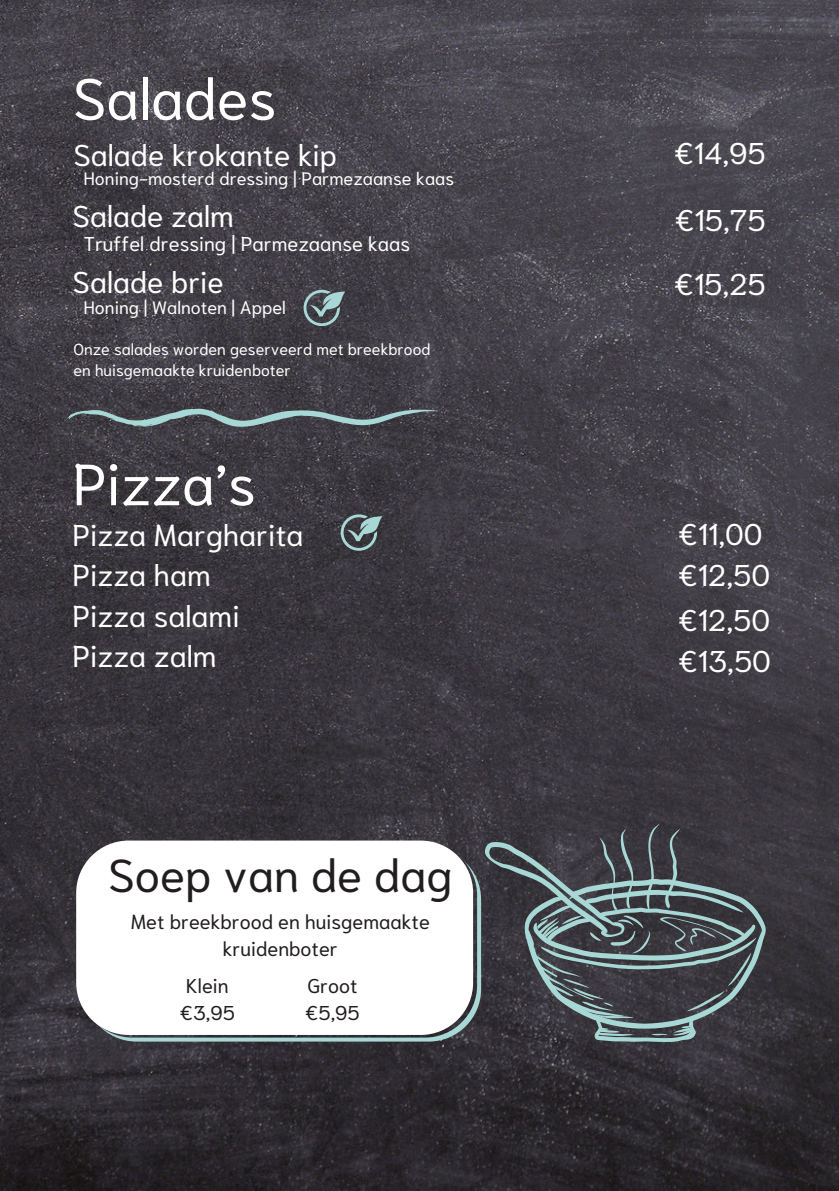
<style>
.page{position:relative;width:839px;height:1191px;background:#fff}
.page>*{position:absolute;margin:0;border:0;box-sizing:border-box;transform-origin:0 0}
.t1{font:58px "Niramit";color:#fff}
.t2{font:46px "Niramit";color:#211d1f}
.t3{font:30px "Niramit";color:#fff}
.t4{font:20px/27px "Niramit";color:#211d1f;text-align:center}
.t5{font:20px "Niramit";color:#fff}
.t6{font:18px "Niramit";color:#fff}
.t7{font:16px "Niramit";color:#fff}
</style>
<div class="page">
<img style="left:0;top:0;width:838px;height:1191px">
<svg style="left:67px;top:409px;width:371px;height:18px;background:#5e6a6e"></svg>
<svg style="left:485px;top:824px;width:280px;height:218px;background:#4d5358"></svg>
<svg style="left:98px;top:861px;width:383px;height:181px;background:#6b7f81"></svg>
<svg style="left:76px;top:841px;width:397px;height:194px"></svg>
<svg style="left:303px;top:290px;width:42px;height:36px;background:#667578"></svg>
<svg style="left:341px;top:514px;width:41px;height:36px"></svg>
<h1 class="t1" style="left:73px;top:56px;width:205px">Salades</h1>
<h3 class="t3" style="left:73px;top:133px;width:265px">Salade krokante kip</h3>
<h3 class="t6" style="left:84px;top:165px;width:372px">Honing-mosterd dressing | Parmezaanse kaas</h3>
<h4 class="t3" style="left:73px;top:194px;width:163px">Salade zalm</h4>
<h3 class="t5" style="left:84px;top:228px;width:328px">Truffel dressing | Parmezaanse kaas</h3>
<p class="t3" style="left:73px;top:260px;width:153px">Salade brie</p>
<h1 class="t6" style="left:84px;top:294px;width:203px">Honing | Walnoten | Appel</h1>
<h3 class="t7" style="left:73px;top:337px;width:358px">Onze salades worden geserveerd met breekbrood</h3>
<h4 class="t7" style="left:73px;top:359px;width:219px">en huisgemaakte kruidenboter</h4>
<p class="t1" style="left:73px;top:441px;width:185px">Pizza’s</p>
<h3 class="t3" style="left:73px;top:513px;width:232px">Pizza Margharita</h3>
<h3 class="t3" style="left:73px;top:553px;width:140px">Pizza ham</h3>
<h3 class="t3" style="left:73px;top:594px;width:168px">Pizza salami</h3>
<h3 class="t3" style="left:73px;top:634px;width:145px">Pizza zalm</h3>
<p class="t2" style="left:108px;top:842px;width:346px">Soep van de dag</p>
<h4 class="t4" style="left:131px;top:907px;width:300px">Met breekbrood en huisgemaakte kruidenboter</h4>
<p class="t4" style="left:180px;top:971px;width:56px">Klein €3,95</p>
<p class="t4" style="left:305px;top:971px;width:56px;text-align:left">Groot €5,95</p>
<h3 class="t3" style="left:674px;top:131px;width:93px">€14,95</h3>
<h3 class="t3" style="left:674px;top:198px;width:93px">€15,75</h3>
<h3 class="t3" style="left:674px;top:262px;width:93px">€15,25</h3>
<h3 class="t3" style="left:678px;top:512px;width:86px">€11,00</h3>
<h3 class="t3" style="left:678px;top:553px;width:94px">€12,50</h3>
<h3 class="t3" style="left:678px;top:598px;width:94px">€12,50</h3>
<p class="t3" style="left:678px;top:639px;width:94px">€13,50</p>
</div>
